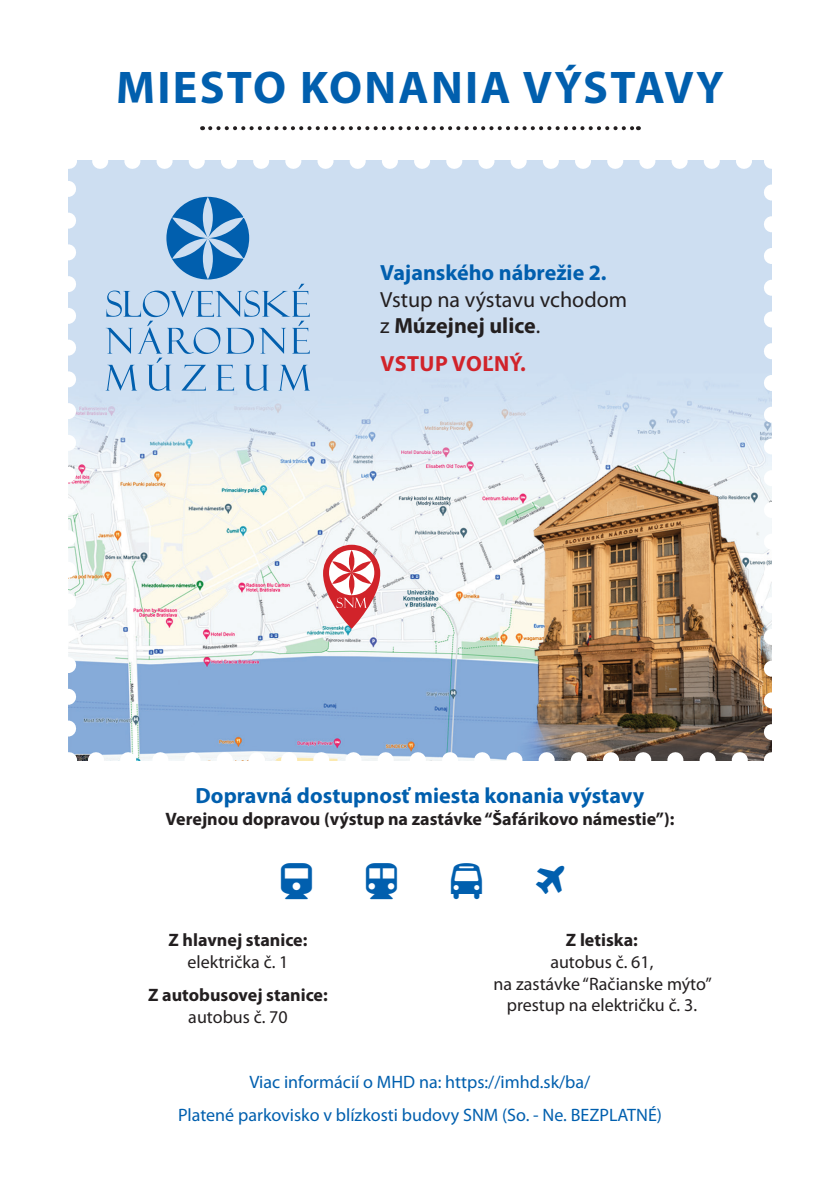
<style>
.page{position:relative;width:840px;height:1191px;background:#fff}
.page>*{position:absolute;margin:0;border:0;box-sizing:border-box;transform-origin:0 0}
.t1{font:700 46px "Myriad Pro";letter-spacing:.05em;color:#015fae}
.t2{font:700 22px "Myriad Pro";color:#015fae}
.t3{font:22px/26.4px "Myriad Pro";color:#231f20}
.t4{font:700 22px "Myriad Pro";letter-spacing:.02em;color:#d1232a}
.t5{font:700 18px "Myriad Pro";color:#231f20}
.t6{font:18px/33px "Myriad Pro";color:#015fae;text-align:center}
.t7{font:18px/21.6px "Myriad Pro";color:#231f20;text-align:center}
.s1{font-weight:700}
</style>
<div class="page">
<svg style="left:210px;top:126px;width:428px;height:4px"></svg>
<img style="left:68px;top:161px;width:703px;height:599px">
<svg style="left:100px;top:160px;width:655px;height:9px"></svg>
<svg style="left:763px;top:192px;width:9px;height:552px"></svg>
<svg style="left:84px;top:752px;width:655px;height:9px"></svg>
<svg style="left:68px;top:177px;width:8px;height:551px"></svg>
<svg style="left:323px;top:545px;width:57px;height:84px"></svg>
<svg style="left:329px;top:550px;width:45px;height:58px"></svg>
<svg style="left:105px;top:197px;width:205px;height:194px"></svg>
<h1 class="t1" style="left:116px;top:57px;width:608px">MIESTO KONANIA VÝSTAVY</h1>
<p class="t2" style="left:380px;top:258px;width:228px">Vajanského nábrežie 2.</p>
<p class="t3" style="left:380px;top:285px;width:248px">Vstup na výstavu vchodom z <span class="s1">Múzejnej ulice</span>.</p>
<p class="t4" style="left:380px;top:349px;width:147px">VSTUP VOĽNÝ.</p>
<p class="t2" style="left:195px;top:781px;width:450px">Dopravná dostupnosť miesta konania výstavy</p>
<p class="t5" style="left:165px;top:807px;width:510px">Verejnou dopravou (výstup na zastávke “Šafárikovo námestie”):</p>
<p class="t5" style="left:168px;top:928px;width:140px">Z hlavnej stanice:</p>
<p class="t7" style="left:187px;top:951px;width:102px">električka č. 1</p>
<p class="t5" style="left:148px;top:983px;width:181px">Z autobusovej stanice:</p>
<p class="t7" style="left:188px;top:1005px;width:101px">autobus č. 70</p>
<p class="t5" style="left:565px;top:928px;width:73px">Z letiska:</p>
<p class="t7" style="left:493px;top:951px;width:219px">autobus č. 61,<br>na zastávke “Račianske mýto” prestup na električku č. 3.</p>
<p class="t6" style="left:178px;top:1065px;width:485px">Viac informácií o MHD na: https://imhd.sk/ba/<br>Platené parkovisko v blízkosti budovy SNM (So. - Ne. BEZPLATNÉ)</p>
</div>
